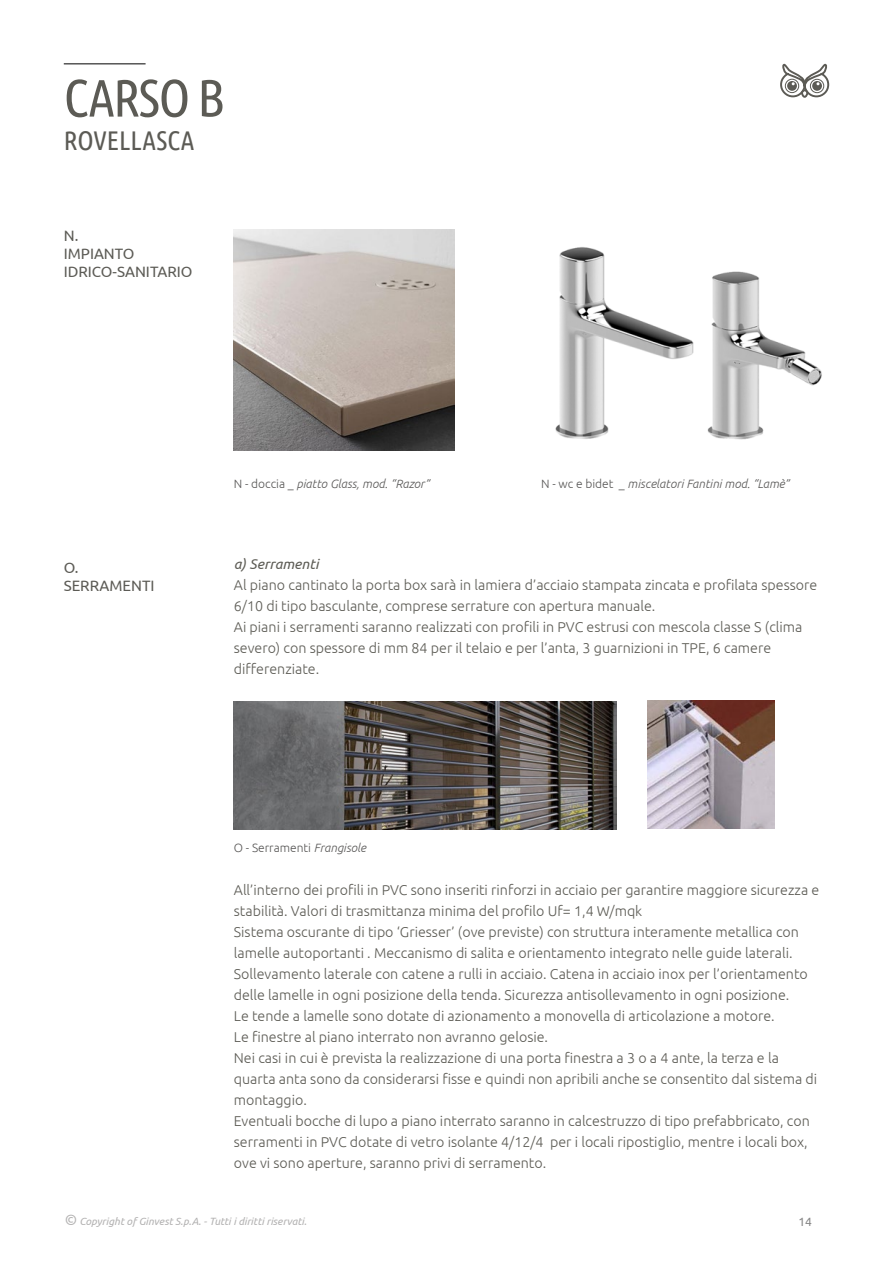
<style>
.page{position:relative;width:893px;height:1263px;background:#fff}
.page>*{position:absolute;margin:0;border:0;box-sizing:border-box;transform-origin:0 0}
.t1{font:52.5px "Ubuntu Condensed";letter-spacing:-.025em;color:#5c5b55}
.t2{font:27px "Ubuntu Condensed";color:#5c5b55}
.t3{font:15px/18px "Ubuntu";color:#5c5b55}
.t4{font:300 14.25px/21px "Ubuntu";color:#5d5c55}
.t5{font:italic 14.25px "Ubuntu";color:#5d5c55}
.t6{font:italic 300 12px "Ubuntu";color:#595857}
.t7{font:300 12px "Ubuntu";color:#595857}
.t8{font:12px "Ubuntu";color:#878787}
.t9{font:italic 10.5px "Ubuntu";color:#b3b2b2}
.s1{font-style:normal}
.s2{font-style:italic}
.s3{font-size:15px}
</style>
<div class="page">
<svg style="left:780px;top:63px;width:50px;height:35px"></svg>
<div style="left:810px;top:79px;width:14px;height:14px;border:1px solid #5c5b55;border-radius:50%"></div>
<div style="left:785px;top:79px;width:14px;height:14px;border:1px solid #5c5b55;border-radius:50%"></div>
<div style="left:801px;top:89px;width:7px;height:9px;border:2px solid #5c5b55;border-radius:3px"></div>
<hr style="left:64px;top:64px;width:82px;height:1px;background:#000">
<img style="left:234px;top:702px;width:383px;height:127px">
<img style="left:647px;top:701px;width:128px;height:127px">
<img style="left:555px;top:247px;width:267px;height:193px">
<img style="left:234px;top:230px;width:221px;height:221px">
<h1 class="t1" style="left:64px;top:66px;width:163px">CARSO B</h1>
<h2 class="t2" style="left:64px;top:124px;width:132px">ROVELLASCA</h2>
<p class="t3" style="left:64px;top:226px;width:130px">N.<br>IMPIANTO<br>IDRICO-SANITARIO</p>
<p class="t3" style="left:64px;top:558px;width:92px">O.<br>SERRAMENTI</p>
<p class="t6" style="left:234px;top:476px;width:197px"><span class="s1">N - doccia _</span> piatto Glass, mod. “Razor”</p>
<p class="t6" style="left:541px;top:476px;width:250px"><span class="s1">N - wc e bidet _</span> miscelatori Fantini mod. “Lamè”</p>
<p class="t5" style="left:234px;top:555px;width:86px">a) Serramenti</p>
<p class="t4" style="left:234px;top:574px;width:585px">Al piano cantinato la porta box sarà in lamiera d’acciaio stampata zincata e profilata spessore 6/10 di tipo basculante, comprese serrature con apertura manuale.<br>Ai piani i serramenti saranno realizzati con profili in PVC estrusi con mescola classe S (clima severo) con spessore di mm 84 per il telaio e per l’anta, 3 guarnizioni in TPE, 6 camere differenziate.</p>
<p class="t7" style="left:234px;top:841px;width:134px">O - Serramenti <span class="s2">Frangisole</span></p>
<p class="t4" style="left:234px;top:879px;width:587px">All’interno dei profili in PVC sono inseriti rinforzi in acciaio per garantire maggiore sicurezza e stabilità. Valori di trasmittanza minima del profilo Uf= 1,4 W/mqk<br>Sistema oscurante di tipo ‘Griesser’ (ove previste) con struttura interamente metallica con lamelle autoportanti . Meccanismo di salita e orientamento integrato nelle guide laterali.<br>Sollevamento laterale con catene a rulli in acciaio. Catena in acciaio inox per l’orientamento delle lamelle in ogni posizione della tenda. Sicurezza antisollevamento in ogni posizione.<br>Le tende a lamelle sono dotate di azionamento a monovella di articolazione a motore.<br>Le finestre al piano interrato non avranno gelosie.<br>Nei casi in cui è prevista la realizzazione di una porta finestra a 3 o a 4 ante, la terza e la quarta anta sono da considerarsi fisse e quindi non apribili anche se consentito dal sistema di montaggio.<br>Eventuali bocche di lupo a piano interrato saranno in calcestruzzo di tipo prefabbricato, con serramenti in PVC dotate di vetro isolante 4/12/4 per i locali ripostiglio, mentre i locali box, ove vi sono aperture, saranno privi di serramento.</p>
<p class="t9" style="left:64px;top:1215px;width:244px"><span class="s3">©</span> Copyright of Ginvest S.p.A. - Tutti i diritti riservati.</p>
<p class="t8" style="left:798px;top:1214px;width:15px">14</p>
</div>
